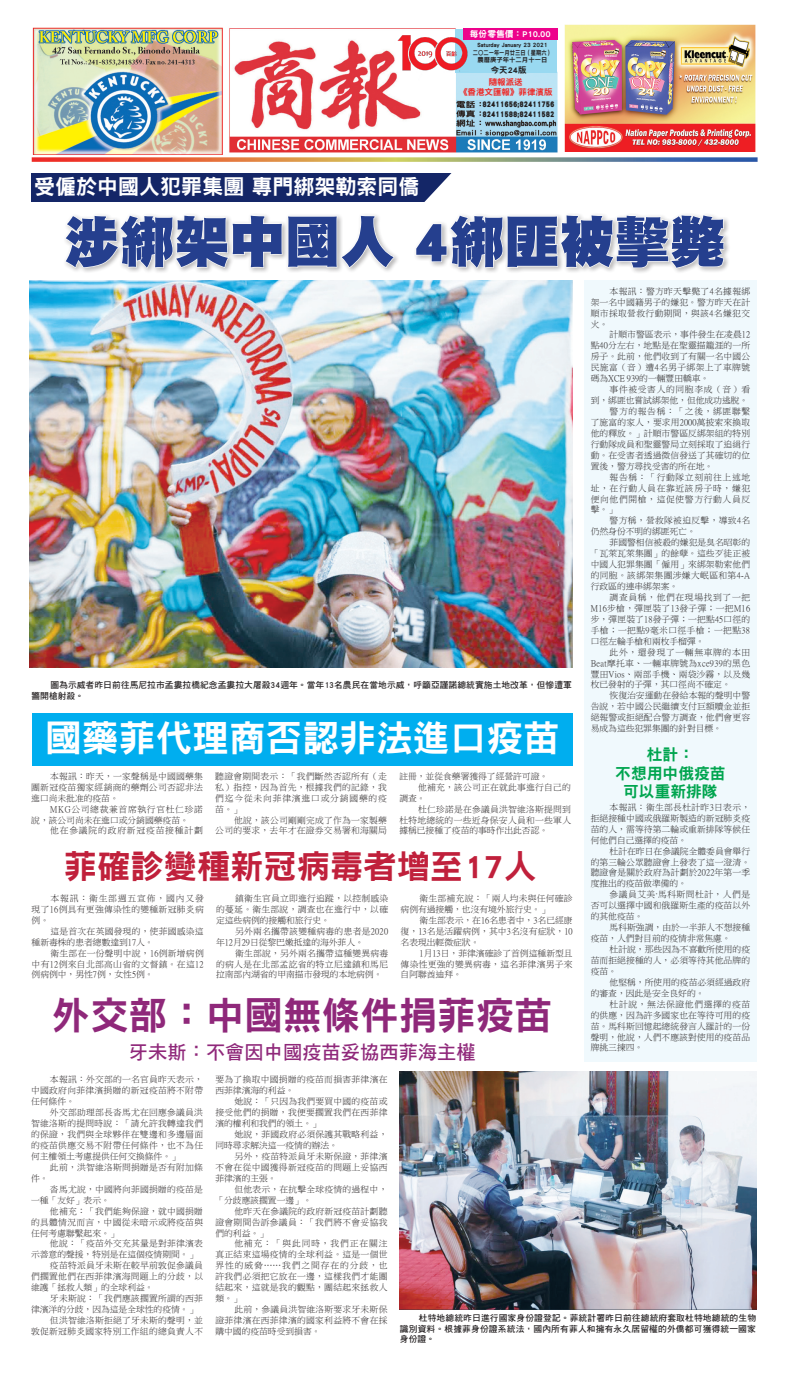
<style>
.page{position:relative;width:788px;height:1386px;background:#fff}
.page>*{position:absolute;margin:0;border:0;box-sizing:border-box;transform-origin:0 0}
.t1{font:55.12px "DF Hei Std W12";color:#253f8e}
.t2{font:38.5px "DF Hei Std W9";color:#8f287a}
.t3{font:36.75px "DF Hei Std W9";color:#fff}
.t4{font:33.25px "DF Hei Std W9";color:#c0203b}
.t5{font:21px "DF Hei Std W9";color:#fff}
.t6{font:19.25px "DF Hei Std W7";color:#8f287a}
.t7{font:15.75px/18.9px "DF Hei Std W9";color:#00a54f;text-align:center}
.t8{font:8.75px/10.9px "P Ming Li U";letter-spacing:.03em;color:#231f20;text-align:justify}
.t9{font:8.75px "P Ming Li U";color:#231f20}
.t10{font:8.75px/10.5px "DF Hei Std W7";letter-spacing:.005em;color:#231f20}
.t11{font:8.75px "P Ming Li U";letter-spacing:.01em;color:#231f20}
.t12{font:8.75px "P Ming Li U";letter-spacing:.075em;color:#231f20}
.t13{font:8.75px/10.9px "P Ming Li U";letter-spacing:.005em;color:#231f20}
.t14{font:8.75px/10.9px "P Ming Li U";letter-spacing:.08em;color:#231f20}
.t15{font:8.75px "P Ming Li U";letter-spacing:.095em;color:#231f20}
.t16{font:8.75px "DF Hei Std W9";color:#fff}
.t17{font:8.49px/10.2px "DF Hei Std W9";color:#ee2927;text-align:center}
.t18{font:8.4px "DF Hei Std W9";color:#231f20}
.t19{font:8.22px/9.9px "DF Hei Std W12";color:#231f20;scale:.82 1}
.t20{font:6.39px/7.6px "DF Hei Std W9";color:#231f20;text-align:center;scale:.95 1}
</style>
<div class="page">
<img style="left:31px;top:157px;width:727px;height:5px">
<img style="left:229px;top:28px;width:329px;height:125px">
<div style="left:455px;top:29px;width:102px;height:44px;background:#99d9f1"></div>
<div style="left:463px;top:28px;width:94px;height:12px;background:#ed028c"></div>
<img style="left:397px;top:32px;width:71px;height:42px">
<div style="left:482px;top:100px;width:74px;height:18px;background:#a7dbf3"></div>
<img style="left:564px;top:25px;width:192px;height:127px">
<img style="left:32px;top:27px;width:191px;height:127px">
<img style="left:30px;top:280px;width:542px;height:388px">
<div style="left:31px;top:173px;width:425px;height:29px;background:#142667"></div>
<div style="left:59px;top:209px;width:729px;height:83px;background:#fff;opacity:.75"></div>
<svg style="left:64px;top:214px;width:331px;height:56px"></svg>
<svg style="left:402px;top:173px;width:324px;height:107px"></svg>
<img style="left:399px;top:1072px;width:357px;height:238px">
<div style="left:584px;top:280px;width:172px;height:782px;background:#f0f9fd"></div>
<div style="left:32px;top:713px;width:540px;height:53px;background:#00aeef"></div>
<p class="t16" style="left:470px;top:29px;width:83px">每份零售價：P10.00</p>
<p class="t18" style="left:491px;top:66px;width:37px">今天24版</p>
<p class="t20" style="left:473px;top:41px;width:85px">Saturday January 23 2021二○二一年一月廿三日（星期六）農曆庚子年十二月十一日</p>
<p class="t17" style="left:459px;top:77px;width:95px">隨報派送<br>《香港文匯報》菲律濱版</p>
<p class="t19" style="left:482px;top:99px;width:89px">82411656;82411756<br>82411588;82411582</p>
<h3 class="t5" style="left:34px;top:176px;width:386px">受僱於中國人犯罪集團 專門綁架勒索同僑</h3>
<h1 class="t1" style="left:64px;top:212px;width:662px">涉綁架中國人 4綁匪被擊斃</h1>
<p class="t8" style="left:590px;top:286px;width:161px;text-indent:19px">本報訊：警方昨天擊斃了4名據報綁架一名中國籍男子的嫌犯。警方昨天在計順市採取營救行動期間，與該4名嫌犯交火。</p>
<p class="t8" style="left:590px;top:329px;width:161px;text-indent:19px">計順市警區表示，事件發生在凌晨12點40分左右，地點是在聖靈描籠涯的一所房子。此前，他們收到了有關一名中國公民施富（音）遭4名男子綁架上了車牌號碼為XCE 939的一輛豐田轎車。</p>
<p class="t12" style="left:609px;top:385px;width:142px">事件被受害人的同胞李成（音）看</p>
<p class="t9" style="left:590px;top:396px;width:159px">到，綁匪也嘗試綁架他，但他成功逃脫。</p>
<p class="t12" style="left:609px;top:407px;width:142px">警方的報告稱：「之後，綁匪聯繫</p>
<p class="t8" style="left:590px;top:417px;width:161px">了施富的家人，要求用2000萬披索來換取</p>
<p class="t11" style="left:590px;top:429px;width:161px">他的釋放。」計順市警區反綁架組的特別</p>
<p class="t11" style="left:590px;top:440px;width:161px">行動隊成員和聖靈警局立刻採取了追緝行</p>
<p class="t11" style="left:590px;top:451px;width:161px">動。在受害者透過微信發送了其確切的位</p>
<p class="t9" style="left:590px;top:462px;width:124px">置後，警方尋找受害的所在地。</p>
<p class="t12" style="left:609px;top:473px;width:142px">報告稱：「行動隊立刻前往上述地</p>
<p class="t12" style="left:590px;top:484px;width:161px">址，在行動人員在靠近該房子時，嫌犯</p>
<p class="t12" style="left:590px;top:495px;width:161px">便向他們開槍，這促使警方行動人員反</p>
<p class="t8" style="left:590px;top:504px;width:28px">擊。」</p>
<p class="t8" style="left:609px;top:515px;width:142px">警方稱，營救隊被迫反擊，導致4名</p>
<p class="t9" style="left:590px;top:527px;width:106px">仍然身份不明的綁匪死亡。</p>
<p class="t13" style="left:609px;top:537px;width:142px">菲國警相信被殺的嫌犯是臭名昭彰的</p>
<p class="t11" style="left:590px;top:549px;width:161px">「瓦萊瓦萊集團」的餘孽。這些歹徒正被</p>
<p class="t11" style="left:590px;top:560px;width:161px">中國人犯罪集團「僱用」來綁架勒索他們</p>
<p class="t8" style="left:590px;top:570px;width:161px">的同胞。該綁架集團涉嫌大岷區和第4-A</p>
<p class="t9" style="left:590px;top:582px;width:89px">行政區的連串綁架案。</p>
<p class="t12" style="left:609px;top:593px;width:142px">調查員稱，他們在現場找到了一把</p>
<p class="t8" style="left:590px;top:603px;width:161px">M16步槍，彈匣裝了13發子彈；一把M16</p>
<p class="t8" style="left:590px;top:614px;width:161px">步，彈匣裝了18發子彈；一把點45口徑的</p>
<p class="t8" style="left:590px;top:625px;width:161px">手槍；一把點9毫米口徑手槍；一把點38</p>
<p class="t9" style="left:590px;top:637px;width:115px">口徑左輪手槍和兩枚手榴彈。</p>
<p class="t12" style="left:609px;top:648px;width:142px">此外，還發現了一輛無車牌的本田</p>
<p class="t8" style="left:590px;top:658px;width:161px">Beat摩托車、一輛車牌號為xce939的黑色</p>
<p class="t8" style="left:590px;top:668px;width:161px">豐田Vios、兩部手機、兩袋沙霧，以及幾</p>
<p class="t9" style="left:590px;top:680px;width:141px">枚已發射的子彈，其口徑尚不確定。</p>
<p class="t13" style="left:609px;top:690px;width:142px">恢復治安運動在發給本報的聲明中警</p>
<p class="t11" style="left:590px;top:702px;width:161px">告說，若中國公民繼續支付巨額贖金並拒</p>
<p class="t11" style="left:590px;top:713px;width:161px">絕報警或拒絕配合警方調查，他們會更容</p>
<p class="t9" style="left:590px;top:724px;width:133px">易成為這些犯罪集團的針對目標。</p>
<h3 class="t7" style="left:615px;top:744px;width:112px">杜計：<br>不想用中俄疫苗可以重新排隊</h3>
<p class="t8" style="left:590px;top:802px;width:161px;text-indent:19px">本報訊：衛生部長杜計昨3日表示，拒絕接種中國或俄羅斯製造的新冠肺炎疫苗的人，需等待第二輪或重新排隊等候任何他們自己選擇的疫苗。</p>
<p class="t8" style="left:590px;top:845px;width:161px;text-indent:19px">杜計在昨日在參議院全體委員會舉行的第三輪公眾聽證會上發表了這一澄清。聽證會是關於政府為計劃於2022年第一季度推出的疫苗做準備的。</p>
<p class="t8" style="left:590px;top:889px;width:161px;text-indent:19px">參議員艾美·馬科斯問杜計，人們是否可以選擇中國和俄羅斯生產的疫苗以外的其他疫苗。</p>
<p class="t13" style="left:590px;top:922px;width:161px;text-indent:19px">馬科斯強調，由於一半菲人不想接種疫苗，人們對目前的疫情非常焦慮。</p>
<p class="t8" style="left:590px;top:944px;width:161px;text-indent:19px">杜計說，那些因為不喜歡所使用的疫苗而拒絕接種的人，必須等待其他品牌的疫苗。</p>
<p class="t13" style="left:590px;top:977px;width:161px;text-indent:19px">他堅稱，所使用的疫苗必須經過政府的審查，因此是安全良好的。</p>
<p class="t8" style="left:590px;top:999px;width:161px;text-indent:19px">杜計說，無法保證他們選擇的疫苗的供應，因為許多國家也在等待可用的疫苗。馬科斯回憶起總統發言人羅計的一份聲明，他說，人們不應該對使用的疫苗品牌挑三揀四。</p>
<p class="t10" style="left:32px;top:680px;width:542px;text-indent:19px">圖為示威者昨日前往馬尼拉市孟婁拉橋紀念孟婁拉大屠殺34週年。當年13名農民在當地示威，呼籲亞謹諾總統實施土地改革，但慘遭軍警開槍射殺。</p>
<h3 class="t3" style="left:45px;top:718px;width:516px">國藥菲代理商否認非法進口疫苗</h3>
<p class="t8" style="left:31px;top:771px;width:173px;text-indent:19px">本報訊：昨天，一家聲稱是中國國藥集團新冠疫苗獨家經銷商的藥劑公司否認非法進口尚未批准的疫苗。</p>
<p class="t14" style="left:31px;top:803px;width:173px;text-indent:19px">MKG公司總裁兼首席執行官杜仁珍諾說，該公司尚未在進口或分銷國藥疫苗。</p>
<p class="t15" style="left:50px;top:826px;width:154px">他在參議院的政府新冠疫苗接種計劃</p>
<p class="t8" style="left:215px;top:771px;width:173px">聽證會期間表示：「我們斷然否認所有（走私）指控，因為首先，根據我們的記錄，我們迄今從未向菲律濱進口或分銷國藥的疫苗。」</p>
<p class="t8" style="left:215px;top:814px;width:173px;text-align:right">他說，該公司剛剛完成了作為一家製藥<br>公司的要求，去年才在證券交易署和海關局</p>
<p class="t9" style="left:399px;top:772px;width:150px">註冊，並從食藥署獲得了經營許可證。</p>
<p class="t8" style="left:418px;top:782px;width:154px">他補充，該公司正在就此事進行自己的</p>
<p class="t8" style="left:399px;top:793px;width:28px">調查。</p>
<p class="t8" style="left:418px;top:803px;width:154px">杜仁珍諾是在參議員洪智維洛斯提問到</p>
<p class="t8" style="left:399px;top:814px;width:173px">杜特地總統的一些近身保安人員和一些軍人</p>
<p class="t9" style="left:399px;top:826px;width:150px">據稱已接種了疫苗的事時作出此否認。</p>
<h3 class="t4" style="left:64px;top:848px;width:474px">菲確診變種新冠病毒者增至17人</h3>
<p class="t8" style="left:32px;top:893px;width:174px;text-indent:19px">本報訊：衛生部週五宣佈，國內又發現了16例具有更強傳染性的變種新冠肺炎病例。</p>
<p class="t8" style="left:32px;top:926px;width:173px;text-indent:19px">這是首次在英國發現的，使菲國感染這種新毒株的患者總數達到17人。</p>
<p class="t8" style="left:32px;top:948px;width:174px;text-indent:19px">衛生部在一份聲明中說，16例新增病例中有12例來自北部高山省的文督鎮。在這12例病例中，男性7例，女性5例。</p>
<p class="t8" style="left:400px;top:893px;width:173px;text-indent:19px">衛生部補充說：「兩人均未與任何確診病例有過接觸，也沒有境外旅行史。」</p>
<p class="t8" style="left:400px;top:915px;width:174px;text-indent:19px">衛生部表示，在16名患者中，3名已經康復，13名是活躍病例，其中3名沒有症狀，10名表現出輕微症狀。</p>
<p class="t8" style="left:400px;top:948px;width:173px;text-indent:19px">1月13日，菲律濱確診了首例這種新型且傳染性更強的變異病毒，這名菲律濱男子來自阿聯酋迪拜。</p>
<h2 class="t2" style="left:52px;top:994px;width:502px">外交部：中國無條件捐菲疫苗</h2>
<h3 class="t6" style="left:129px;top:1041px;width:348px">牙未斯：不會因中國疫苗妥協西菲海主權</h3>
<p class="t8" style="left:31px;top:1074px;width:173px;text-indent:19px">本報訊：外交部的一名官員昨天表示，中國政府向菲律濱捐贈的新冠疫苗將不附帶任何條件。</p>
<p class="t8" style="left:31px;top:1107px;width:173px;text-indent:19px">外交部助理部長沓馬尤在回應參議員洪智維洛斯的提問時說：「請允許我轉達我們的保證，我們與全球夥伴在雙邊和多邊層面的疫苗供應交易不附帶任何條件，也不為任何主權領土考慮提供任何交換條件。」</p>
<p class="t8" style="left:50px;top:1162px;width:154px">此前，洪智維洛斯問捐贈是否有附加條</p>
<p class="t8" style="left:31px;top:1173px;width:19px">件。</p>
<p class="t8" style="left:31px;top:1184px;width:173px;text-indent:19px">沓馬尤說，中國將向菲國捐贈的疫苗是一種「友好」表示。</p>
<p class="t8" style="left:31px;top:1206px;width:173px;text-indent:19px">他補充：「我們能夠保證，就中國捐贈的具體情況而言，中國從未暗示或將疫苗與任何考慮聯繫起來。」</p>
<p class="t8" style="left:50px;top:1238px;width:154px">他說：「疫苗外交充其量是對菲律濱表</p>
<p class="t9" style="left:31px;top:1250px;width:168px">示善意的聲援，特別是在這個疫情期間。」</p>
<p class="t8" style="left:50px;top:1260px;width:154px">疫苗特派員牙未斯在較早前敦促參議員</p>
<p class="t8" style="left:31px;top:1271px;width:173px">們擱置他們在西菲律濱海問題上的分歧，以</p>
<p class="t9" style="left:31px;top:1283px;width:124px">維護「拯救人類」的全球利益。</p>
<p class="t8" style="left:50px;top:1293px;width:154px">牙未斯說：「我們應該擱置所謂的西菲</p>
<p class="t9" style="left:31px;top:1305px;width:168px">律濱洋的分歧，因為這是全球性的疫情。」</p>
<p class="t8" style="left:50px;top:1315px;width:154px">但洪智維洛斯拒絕了牙未斯的聲明，並</p>
<p class="t8" style="left:31px;top:1326px;width:173px">敦促新冠肺炎國家特別工作組的總負責人不</p>
<p class="t8" style="left:216px;top:893px;width:173px;text-indent:19px">鎮衛生官員立即進行追蹤，以控制感染的蔓延。衛生部說，調查也在進行中，以確定這些病例的接觸和旅行史。</p>
<p class="t8" style="left:216px;top:926px;width:173px;text-indent:19px">另外兩名攜帶該變種病毒的患者是2020年12月29日從黎巴嫩抵達的海外菲人。</p>
<p class="t8" style="left:216px;top:948px;width:173px;text-indent:19px">衛生部說，另外兩名攜帶這種變異病毒的病人是在北部孟訖省的特立尼達鎮和馬尼拉南部內湖省的甲南描市發現的本地病例。</p>
<p class="t8" style="left:215px;top:1074px;width:173px">要為了換取中國捐贈的疫苗而損害菲律濱在西菲律濱海的利益。</p>
<p class="t8" style="left:215px;top:1096px;width:173px;text-indent:19px">她說：「只因為我們要買中國的疫苗或接受他們的捐贈，我便要擱置我們在西菲律濱的權利和我們的領土。」</p>
<p class="t8" style="left:215px;top:1129px;width:173px;text-indent:19px">她說，菲國政府必須保護其戰略利益，同時尋求解決這一疫情的辦法。</p>
<p class="t8" style="left:215px;top:1151px;width:173px;text-indent:19px">另外，疫苗特派員牙未斯保證，菲律濱不會在從中國獲得新冠疫苗的問題上妥協西菲律濱的主張。</p>
<p class="t8" style="left:215px;top:1184px;width:173px;text-indent:19px">但他表示，在抗擊全球疫情的過程中，「分歧應該擱置一邊」。</p>
<p class="t8" style="left:215px;top:1206px;width:173px;text-indent:19px">他昨天在參議院的政府新冠疫苗計劃聽證會期間告訴參議員：「我們將不會妥協我們的利益。」</p>
<p class="t8" style="left:215px;top:1238px;width:173px;text-indent:19px">他補充：「與此同時，我們正在關注真正結束這場疫情的全球利益。這是一個世界性的威脅……我們之間存在的分歧，也許我們必須把它放在一邊，這樣我們才能團結起來，這就是我的觀點，團結起來拯救人類。」</p>
<p class="t8" style="left:215px;top:1304px;width:173px;text-indent:19px">此前，參議員洪智維洛斯要求牙未斯保證菲律濱在西菲律濱的國家利益將不會在採購中國的疫苗時受到損害。</p>
<p class="t10" style="left:400px;top:1313px;width:357px;text-align:justify;text-indent:19px">杜特地總統昨日進行國家身份證登記。菲統計署昨日前往總統府套取杜特地總統的生物識別資料。根據菲身份證系統法，國內所有菲人和擁有永久居留權的外僑都可獲得統一國家身份證。</p>
</div>
